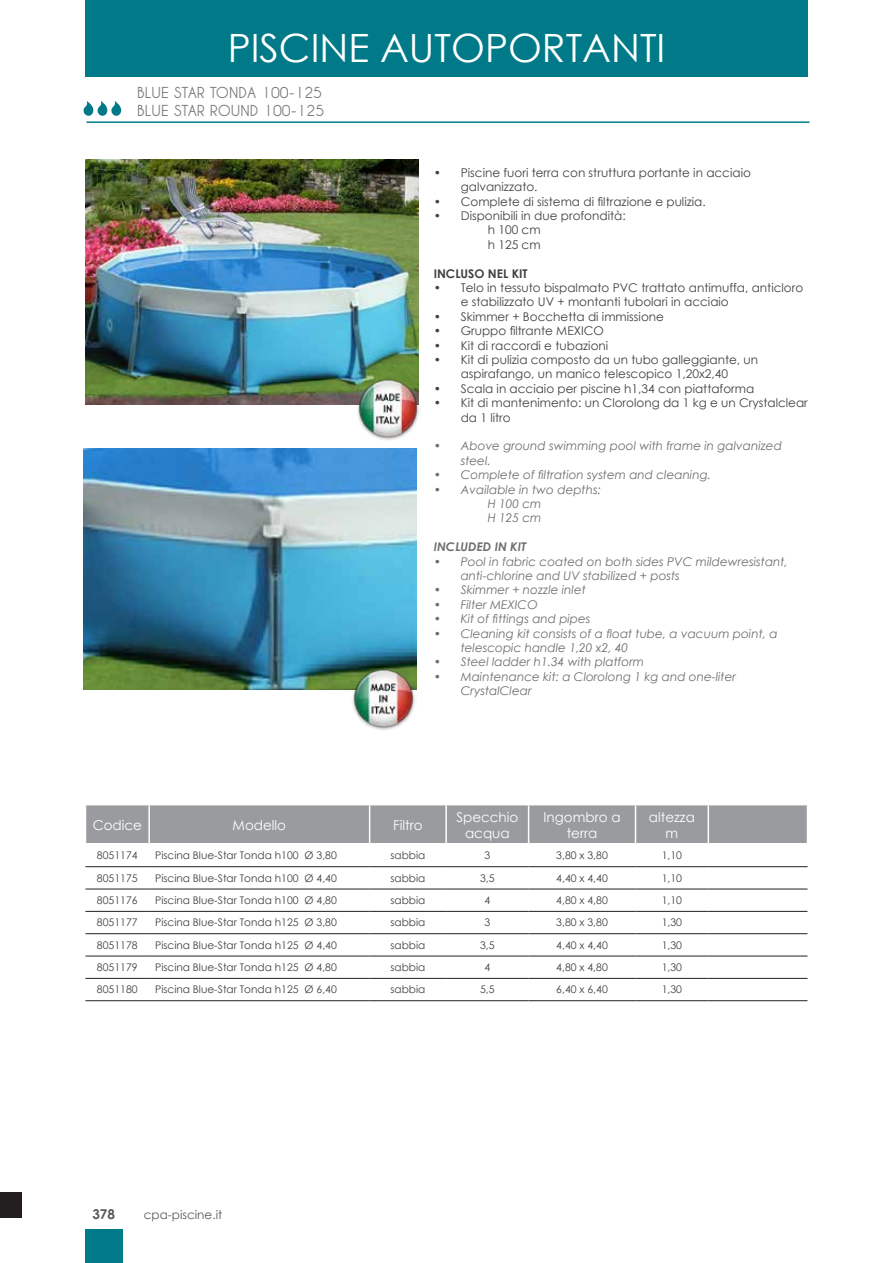
<style>
.page{position:relative;width:893px;height:1263px;background:#fff}
.page>*{position:absolute;margin:0;border:0;box-sizing:border-box;transform-origin:0 0}
.t1{font:39px "Century Gothic";color:#fff}
.t2{font:700 15px/18px "Caviar Dreams";color:#757779}
.t3{font:13.5px/16.2px "Century Gothic";color:#fff;text-align:center}
.t4{font:700 13.5px "Century Gothic";color:#58595b}
.t5{font:12px/14.4px "Century Gothic";color:#414042}
.t6{font:italic 12px/14.4px "Century Gothic";color:#6d6e71}
.t7{font:12px "Century Gothic";color:#58595b}
.t8{font:700 12px "Century Gothic";color:#414042}
.t9{font:italic 700 12px "Century Gothic";color:#6d6e71}
.t10{font:10.5px "Century Gothic";color:#414042}
</style>
<div class="page">
<div style="left:85px;top:0;width:723px;height:76px;background:#007a88"></div>
<div style="left:0;top:1192px;width:21px;height:25px;background:#231f20"></div>
<div style="left:85px;top:1229px;width:37px;height:34px;background:#007a88"></div>
<img style="left:85px;top:159px;width:333px;height:245px">
<img style="left:84px;top:448px;width:333px;height:241px">
<div style="left:86px;top:805px;width:721px;height:38px;background:#999b9e"></div>
<hr style="left:148px;top:805px;width:2px;height:38px;background:#fff">
<hr style="left:369px;top:805px;width:1px;height:38px;background:#fff">
<hr style="left:445px;top:805px;width:2px;height:38px;background:#fff">
<hr style="left:528px;top:805px;width:1px;height:38px;background:#fff">
<hr style="left:635px;top:805px;width:1px;height:38px;background:#fff">
<hr style="left:708px;top:805px;width:1px;height:38px;background:#fff">
<hr style="left:85px;top:866px;width:64px;height:1px;background:#231f20">
<hr style="left:149px;top:866px;width:221px;height:1px;background:#231f20">
<hr style="left:370px;top:866px;width:76px;height:1px;background:#231f20">
<hr style="left:446px;top:866px;width:83px;height:1px;background:#231f20">
<hr style="left:529px;top:866px;width:106px;height:1px;background:#231f20">
<hr style="left:635px;top:866px;width:73px;height:1px;background:#231f20">
<hr style="left:708px;top:866px;width:99px;height:1px;background:#231f20">
<hr style="left:85px;top:889px;width:64px;height:1px;background:#231f20">
<hr style="left:149px;top:889px;width:221px;height:1px;background:#231f20">
<hr style="left:370px;top:889px;width:76px;height:1px;background:#231f20">
<hr style="left:446px;top:889px;width:83px;height:1px;background:#231f20">
<hr style="left:529px;top:889px;width:106px;height:1px;background:#231f20">
<hr style="left:635px;top:889px;width:73px;height:1px;background:#231f20">
<hr style="left:708px;top:889px;width:99px;height:1px;background:#231f20">
<hr style="left:85px;top:911px;width:64px;height:1px;background:#231f20">
<hr style="left:149px;top:911px;width:221px;height:1px;background:#231f20">
<hr style="left:370px;top:911px;width:76px;height:1px;background:#231f20">
<hr style="left:446px;top:911px;width:83px;height:1px;background:#231f20">
<hr style="left:529px;top:911px;width:106px;height:1px;background:#231f20">
<hr style="left:635px;top:911px;width:73px;height:1px;background:#231f20">
<hr style="left:708px;top:911px;width:99px;height:1px;background:#231f20">
<hr style="left:85px;top:933px;width:64px;height:1px;background:#231f20">
<hr style="left:149px;top:933px;width:221px;height:1px;background:#231f20">
<hr style="left:370px;top:933px;width:76px;height:1px;background:#231f20">
<hr style="left:446px;top:933px;width:83px;height:1px;background:#231f20">
<hr style="left:529px;top:933px;width:106px;height:1px;background:#231f20">
<hr style="left:635px;top:933px;width:73px;height:1px;background:#231f20">
<hr style="left:708px;top:933px;width:99px;height:1px;background:#231f20">
<hr style="left:85px;top:956px;width:64px;height:1px;background:#231f20">
<hr style="left:149px;top:956px;width:221px;height:1px;background:#231f20">
<hr style="left:370px;top:956px;width:76px;height:1px;background:#231f20">
<hr style="left:446px;top:956px;width:83px;height:1px;background:#231f20">
<hr style="left:529px;top:956px;width:106px;height:1px;background:#231f20">
<hr style="left:635px;top:956px;width:73px;height:1px;background:#231f20">
<hr style="left:708px;top:956px;width:99px;height:1px;background:#231f20">
<hr style="left:85px;top:978px;width:64px;height:1px;background:#231f20">
<hr style="left:149px;top:978px;width:221px;height:1px;background:#231f20">
<hr style="left:370px;top:978px;width:76px;height:1px;background:#231f20">
<hr style="left:446px;top:978px;width:83px;height:1px;background:#231f20">
<hr style="left:529px;top:978px;width:106px;height:1px;background:#231f20">
<hr style="left:635px;top:978px;width:73px;height:1px;background:#231f20">
<hr style="left:708px;top:978px;width:99px;height:1px;background:#231f20">
<hr style="left:85px;top:1000px;width:64px;height:1px;background:#231f20">
<hr style="left:149px;top:1000px;width:221px;height:1px;background:#231f20">
<hr style="left:370px;top:1000px;width:76px;height:1px;background:#231f20">
<hr style="left:446px;top:1000px;width:83px;height:1px;background:#231f20">
<hr style="left:529px;top:1000px;width:106px;height:1px;background:#231f20">
<hr style="left:635px;top:1000px;width:73px;height:1px;background:#231f20">
<hr style="left:708px;top:1000px;width:99px;height:1px;background:#231f20">
<hr style="left:87px;top:121px;width:722px;height:2px;background:#007a88">
<svg style="left:83px;top:101px;width:39px;height:15px"></svg>
<img style="left:351px;top:666px;width:66px;height:64px">
<img style="left:355px;top:376px;width:64px;height:64px">
<p class="t1" style="left:228px;top:20px;width:439px">PISCINE AUTOPORTANTI</p>
<p class="t2" style="left:137px;top:83px;width:189px">BLUE STAR TONDA 100-125<br>BLUE STAR ROUND 100-125</p>
<p class="t5" style="left:461px;top:165px;width:292px;text-indent:-27px">• Piscine fuori terra con struttura portante in acciaio galvanizzato.</p>
<p class="t5" style="left:434px;top:194px;width:274px">• Complete di sistema di filtrazione e pulizia.</p>
<p class="t5" style="left:488px;top:208px;width:139px;text-indent:-54px">• Disponibili in due profondità: h 100 cm<br>h 125 cm</p>
<p class="t8" style="left:434px;top:264px;width:91px">INCLUSO N EL KIT</p>
<p class="t5" style="left:461px;top:280px;width:344px;text-indent:-27px">• Telo in tessuto bispalmato PVC trattato antimuffa, anticloro e stabilizzato UV + montanti tubolari in acciaio</p>
<p class="t5" style="left:434px;top:309px;width:232px">• Skimmer + Bocchetta di immissione</p>
<p class="t5" style="left:434px;top:323px;width:172px">• Gruppo filtrante MEXICO</p>
<p class="t5" style="left:434px;top:338px;width:176px">• Kit di raccordi e tubazioni</p>
<p class="t5" style="left:434px;top:352px;width:326px;text-align:center">• Kit di pulizia composto da un tubo galleggiante, un aspirafango, un manico telescopico 1,20x2,40</p>
<p class="t5" style="left:434px;top:381px;width:322px">• Scala in acciaio per piscine h1,34 con piattaforma</p>
<p class="t5" style="left:461px;top:395px;width:349px;text-indent:-27px">• Kit di mantenimento: un Clorolong da 1 kg e un Crystalclear da 1 litro</p>
<p class="t6" style="left:461px;top:439px;width:323px;text-indent:-27px">• Above ground swimming pool with frame in galvanized steel.</p>
<p class="t6" style="left:434px;top:467px;width:279px">• Complete of filtration system and cleaning.</p>
<p class="t6" style="left:434px;top:482px;width:169px;text-align:center">• Available in two depths:<br>H 100 cm<br>H 125 cm</p>
<p class="t9" style="left:434px;top:538px;width:94px">INCLUDED IN KIT</p>
<p class="t6" style="left:461px;top:554px;width:329px;text-indent:-27px">• Pool in fabric coated on both sides PVC mildewresistant, anti-chlorine and UV stabilized + posts</p>
<p class="t6" style="left:434px;top:583px;width:154px">• Skimmer + nozzle inlet</p>
<p class="t6" style="left:434px;top:597px;width:106px">• Filter MEXICO</p>
<p class="t6" style="left:434px;top:611px;width:158px">• Kit of fittings and pipes</p>
<p class="t6" style="left:461px;top:626px;width:318px;text-indent:-27px">• Cleaning kit consists of a float tube, a vacuum point, a telescopic handle 1,20 x2, 40</p>
<p class="t6" style="left:434px;top:655px;width:212px">• Steel ladder h1.34 with platform</p>
<p class="t6" style="left:461px;top:669px;width:277px;text-indent:-27px">• Maintenance kit: a Clorolong 1 kg and one-liter<br>CrystalClear</p>
<p class="t3" style="left:93px;top:816px;width:51px">Codice</p>
<p class="t3" style="left:233px;top:816px;width:55px">Modello</p>
<p class="t3" style="left:393px;top:816px;width:31px">Filtro</p>
<p class="t3" style="left:456px;top:808px;width:63px">Specchio acqua</p>
<p class="t3" style="left:544px;top:808px;width:78px">Ingombro a terra</p>
<p class="t3" style="left:649px;top:808px;width:47px">altezza m</p>
<p class="t10" style="left:97px;top:848px;width:42px">8051174</p>
<p class="t10" style="left:155px;top:848px;width:183px">Piscina Blue-Star Tonda h100 Ø 3,80</p>
<p class="t10" style="left:390px;top:848px;width:36px">sabbia</p>
<p class="t10" style="left:484px;top:848px;width:7px">3</p>
<p class="t10" style="left:556px;top:848px;width:53px">3,80 x 3,80</p>
<p class="t10" style="left:662px;top:848px;width:22px">1,10</p>
<p class="t10" style="left:97px;top:871px;width:42px">8051175</p>
<p class="t10" style="left:155px;top:871px;width:183px">Piscina Blue-Star Tonda h100 Ø 4,40</p>
<p class="t10" style="left:390px;top:871px;width:36px">sabbia</p>
<p class="t10" style="left:480px;top:871px;width:16px">3,5</p>
<p class="t10" style="left:556px;top:871px;width:53px">4,40 x 4,40</p>
<p class="t10" style="left:662px;top:871px;width:22px">1,10</p>
<p class="t10" style="left:97px;top:893px;width:42px">8051176</p>
<p class="t10" style="left:155px;top:893px;width:183px">Piscina Blue-Star Tonda h100 Ø 4,80</p>
<p class="t10" style="left:390px;top:893px;width:36px">sabbia</p>
<p class="t10" style="left:484px;top:893px;width:7px">4</p>
<p class="t10" style="left:556px;top:893px;width:53px">4,80 x 4,80</p>
<p class="t10" style="left:662px;top:893px;width:22px">1,10</p>
<p class="t10" style="left:97px;top:915px;width:42px">8051177</p>
<p class="t10" style="left:155px;top:915px;width:183px">Piscina Blue-Star Tonda h125 Ø 3,80</p>
<p class="t10" style="left:390px;top:915px;width:36px">sabbia</p>
<p class="t10" style="left:484px;top:915px;width:7px">3</p>
<p class="t10" style="left:556px;top:915px;width:53px">3,80 x 3,80</p>
<p class="t10" style="left:662px;top:915px;width:22px">1,30</p>
<p class="t10" style="left:97px;top:938px;width:42px">8051178</p>
<p class="t10" style="left:155px;top:938px;width:183px">Piscina Blue-Star Tonda h125 Ø 4,40</p>
<p class="t10" style="left:390px;top:938px;width:36px">sabbia</p>
<p class="t10" style="left:480px;top:938px;width:16px">3,5</p>
<p class="t10" style="left:556px;top:938px;width:53px">4,40 x 4,40</p>
<p class="t10" style="left:662px;top:938px;width:22px">1,30</p>
<p class="t10" style="left:97px;top:960px;width:42px">8051179</p>
<p class="t10" style="left:155px;top:960px;width:183px">Piscina Blue-Star Tonda h125 Ø 4,80</p>
<p class="t10" style="left:390px;top:960px;width:36px">sabbia</p>
<p class="t10" style="left:484px;top:960px;width:7px">4</p>
<p class="t10" style="left:556px;top:960px;width:53px">4,80 x 4,80</p>
<p class="t10" style="left:662px;top:960px;width:22px">1,30</p>
<p class="t10" style="left:97px;top:982px;width:42px">8051180</p>
<p class="t10" style="left:155px;top:982px;width:183px">Piscina Blue-Star Tonda h125 Ø 6,40</p>
<p class="t10" style="left:390px;top:982px;width:36px">sabbia</p>
<p class="t10" style="left:480px;top:982px;width:16px">5,5</p>
<p class="t10" style="left:556px;top:982px;width:53px">6,40 x 6,40</p>
<p class="t10" style="left:662px;top:982px;width:22px">1,30</p>
<p class="t4" style="left:92px;top:1204px;width:24px">378</p>
<p class="t7" style="left:144px;top:1206px;width:80px">cpa-piscine.it</p>
</div>
